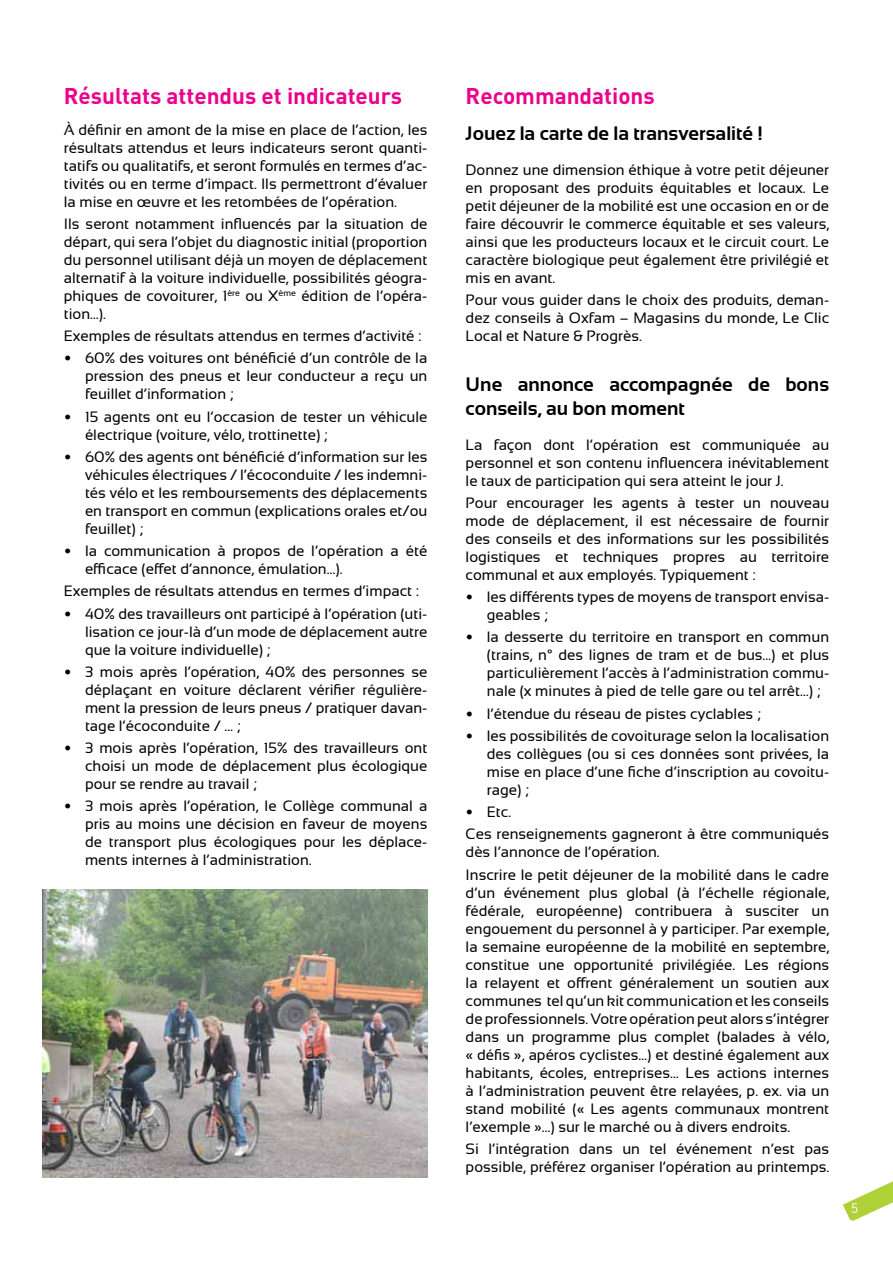
<style>
.page{position:relative;width:893px;height:1263px;background:#fff}
.page>*{position:absolute;margin:0;border:0;box-sizing:border-box;transform-origin:0 0}
.t1{font:700 22.5px "DIN";color:#ec008c}
.t2{font:700 19.5px/23.4px "Sansation";color:#000}
.t3{font:15px/18px "Sansation";color:#000;text-align:justify}
.t4{font:13.5px "DIN";color:#fff}
.s1{font-family:"DIN"}
</style>
<div class="page">
<svg style="left:843px;top:1181px;width:50px;height:41px"></svg>
<img style="left:43px;top:890px;width:384px;height:288px">
<h1 class="t1" style="left:64px;top:81px;width:340px">Résultats attendus et indicateurs</h1>
<p class="t3" style="left:64px;top:120px;width:365px">à définir en amont de la mise en place de l’action, les résultats attendus et leurs indicateurs seront quanti&shy;tatifs ou qualitatifs, et seront formulés en termes d’ac&shy;tivités ou en terme d’impact. Ils permettront d’évaluer la mise en œuvre et les retombées de l’opération.</p>
<p class="t3" style="left:64px;top:215px;width:365px">Ils seront notamment influencés par la situation de départ, qui sera l’objet du diagnostic initial (proportion du personnel utilisant déjà un moyen de déplacement alternatif à la voiture individuelle, possibilités géogra&shy;phiques de covoiturer, 1<sup>ère</sup> ou X<sup>ème</sup> édition de l’opéra&shy;tion…).</p>
<p class="t3" style="left:64px;top:327px;width:359px">Exemples de résultats attendus en termes d’activité :</p>
<p class="t3" style="left:85px;top:349px;width:344px;text-indent:-21px"><span class="s1">•</span> 60% des voitures ont bénéficié d’un contrôle de la pression des pneus et leur conducteur a reçu un feuillet d’information ;</p>
<p class="t3" style="left:85px;top:407px;width:344px;text-indent:-21px"><span class="s1">•</span> 15 agents ont eu l’occasion de tester un véhicule électrique (voiture, vélo, trottinette) ;</p>
<p class="t3" style="left:85px;top:448px;width:344px;text-indent:-21px"><span class="s1">•</span> 60% des agents ont bénéficié d’information sur les véhicules électriques / l’écoconduite / les indemni&shy;tés vélo et les remboursements des déplacements en transport en commun (explications orales et/ou feuillet) ;</p>
<p class="t3" style="left:85px;top:542px;width:344px;text-indent:-21px"><span class="s1">•</span> la communication à propos de l’opération a été efficace (effet d’annonce, émulation…).</p>
<p class="t3" style="left:64px;top:582px;width:357px">Exemples de résultats attendus en termes d’impact :</p>
<p class="t3" style="left:85px;top:604px;width:344px;text-indent:-21px"><span class="s1">•</span> 40% des travailleurs ont participé à l’opération (uti&shy;lisation ce jour-là d’un mode de déplacement autre que la voiture individuelle) ;</p>
<p class="t3" style="left:85px;top:663px;width:344px;text-indent:-21px"><span class="s1">•</span> 3 mois après l’opération, 40% des personnes se déplaçant en voiture déclarent vérifier régulière&shy;ment la pression de leurs pneus / pratiquer davan&shy;tage l’écoconduite / … ;</p>
<p class="t3" style="left:85px;top:739px;width:344px;text-indent:-21px"><span class="s1">•</span> 3 mois après l’opération, 15% des travailleurs ont choisi un mode de déplacement plus écologique pour se rendre au travail ;</p>
<p class="t3" style="left:85px;top:797px;width:344px;text-indent:-21px"><span class="s1">•</span> 3 mois après l’opération, le Collège communal a pris au moins une décision en faveur de moyens de transport plus écologiques pour les déplace&shy;ments internes à l’administration.</p>
<h1 class="t1" style="left:466px;top:81px;width:191px">Recommandations</h1>
<h2 class="t2" style="left:466px;top:121px;width:299px">Jouez la carte de la transversalité !</h2>
<p class="t3" style="left:466px;top:161px;width:365px">Donnez une dimension éthique à votre petit déjeuner en proposant des produits équitables et locaux. Le petit déjeuner de la mobilité est une occasion en or de faire découvrir le commerce équitable et ses valeurs, ainsi que les producteurs locaux et le circuit court. Le caractère biologique peut également être privilégié et mis en avant.</p>
<p class="t3" style="left:466px;top:291px;width:365px">Pour vous guider dans le choix des produits, deman&shy;dez conseils à Oxfam – Magasins du monde, Le Clic Local et Nature &amp; Progrès.</p>
<h2 class="t2" style="left:466px;top:373px;width:365px">Une annonce accompagnée de bons conseils, au bon moment</h2>
<p class="t3" style="left:466px;top:435px;width:365px">La façon dont l’opération est communiquée au personnel et son contenu influencera inévitablement le taux de participation qui sera atteint le jour J.</p>
<p class="t3" style="left:466px;top:494px;width:365px">Pour encourager les agents à tester un nouveau mode de déplacement, il est nécessaire de fournir des conseils et des informations sur les possibilités logistiques et techniques propres au territoire communal et aux employés. Typiquement :</p>
<p class="t3" style="left:487px;top:588px;width:344px;text-indent:-21px"><span class="s1">•</span> les différents types de moyens de transport envisa&shy;geables ;</p>
<p class="t3" style="left:487px;top:628px;width:344px;text-indent:-21px"><span class="s1">•</span> la desserte du territoire en transport en commun (trains, n° des lignes de tram et de bus…) et plus particulièrement l’accès à l’administration commu&shy;nale (x minutes à pied de telle gare ou tel arrêt…) ;</p>
<p class="t3" style="left:466px;top:704px;width:297px"><span class="s1">•</span> l’étendue du réseau de pistes cyclables ;</p>
<p class="t3" style="left:487px;top:726px;width:344px;text-indent:-21px"><span class="s1">•</span> les possibilités de covoiturage selon la localisation des collègues (ou si ces données sont privées, la mise en place d’une fiche d’inscription au covoitu&shy;rage) ;</p>
<p class="t3" style="left:466px;top:801px;width:365px;line-height:22.2px"><span class="s1">•</span> Etc.<br>Ces renseignements gagneront à être communiqués</p>
<p class="t3" style="left:466px;top:841px;width:365px;line-height:22.2px">dès l’annonce de l’opération.<br>Inscrire le petit déjeuner de la mobilité dans le cadre</p>
<p class="t3" style="left:466px;top:883px;width:365px">d’un événement plus global (à l’échelle régionale, fédérale, européenne) contribuera à susciter un engouement du personnel à y participer. Par exemple, la semaine européenne de la mobilité en septembre, constitue une opportunité privilégiée. Les régions la relayent et offrent généralement un soutien aux communes tel qu’un kit communication et les conseils de professionnels. Votre opération peut alors s’intégrer dans un programme plus complet (balades à vélo, « défis », apéros cyclistes…) et destiné également aux habitants, écoles, entreprises… Les actions internes à l’administration peuvent être relayées, p. ex. via un stand mobilité (« Les agents communaux montrent l’exemple »…) sur le marché ou à divers endroits.</p>
<p class="t3" style="left:466px;top:1139px;width:365px">Si l’intégration dans un tel événement n’est pas possible, préférez organiser l’opération au printemps.</p>
<p class="t4" style="left:851px;top:1199px;width:9px">5</p>
</div>
